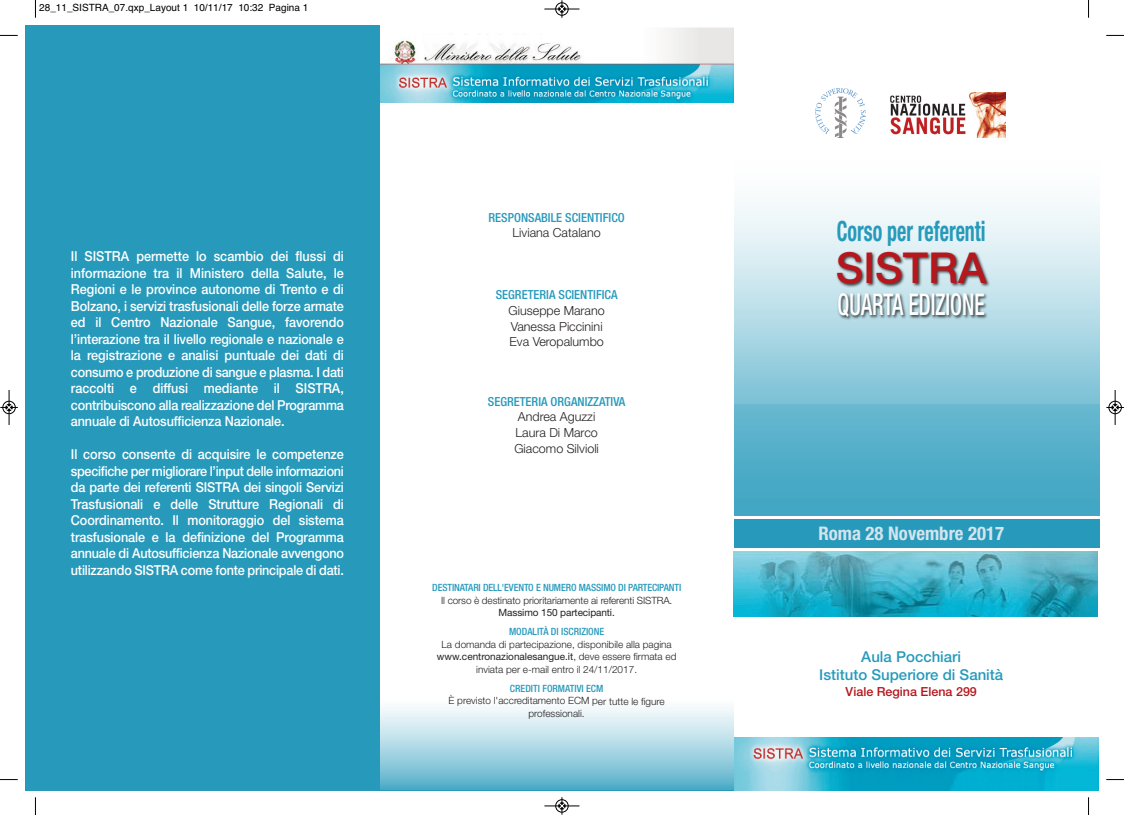
<style>
.page{position:relative;width:1124px;height:815px;background:#fff}
.page>*{position:absolute;margin:0;border:0;box-sizing:border-box;transform-origin:0 0}
.t1{font:500 42.62px "Helvetica Neue LT Std";color:#b5171d}
.t2{font:500 condensed 30.12px "Helvetica Neue LT Std";color:#fff;scale:.71 1}
.t3{font:700 condensed 28px "Helvetica Neue LT Std";color:#279abc;scale:.71 1}
.t4{font:700 condensed 18.75px "Helvetica Neue LT Std";color:#d4e4ed}
.t5{font:500 15px/18px "Helvetica Neue LT Std";color:#279abc;text-align:center}
.t6{font:500 13.75px/16.5px "Helvetica Neue LT Std";letter-spacing:-.015em;color:#fff;text-align:justify;scale:.92 1}
.t7{font:300 12.5px/15.6px "Helvetica Neue LT Std";color:#231f20}
.t8{font:500 condensed 12.5px "Helvetica Neue LT Std";color:#279abc}
.t9{font:500 12.5px "Helvetica Neue LT Std";color:#b5171d}
.t10{font:300 10px/12.5px "Helvetica Neue LT Std";color:#231f20;text-align:center}
.t11{font:500 condensed 10px "Helvetica Neue LT Std";letter-spacing:-.01em;color:#279abc}
.t12{font:10px "Helvetica";color:#000}
.t13{font:10px "Helvetica Neue LT Std";letter-spacing:-.01em;color:#231f20}
.s1{font-weight:400}
</style>
<div class="page">
<img style="left:379px;top:27px;width:354px;height:76px">
<div style="left:424px;top:35px;width:125px;height:9px;background:#fefefe"></div>
<svg style="left:734px;top:404px;width:364px;height:112px;background:#52adc8"></svg>
<div style="left:733px;top:152px;width:365px;height:252px;background:linear-gradient(to bottom,#fff,#84c5d8)"></div>
<img style="left:815px;top:89px;width:50px;height:49px">
<img style="left:890px;top:93px;width:115px;height:44px">
<div style="left:733px;top:519px;width:365px;height:28px;background:#279abc"></div>
<img style="left:733px;top:551px;width:364px;height:66px">
<img style="left:733px;top:737px;width:365px;height:53px">
<div style="left:379px;top:697px;width:354px;height:92px;background:linear-gradient(to bottom,#fff,#5bb2cc)"></div>
<img style="left:733px;top:307px;width:362px;height:44px">
<img style="left:733px;top:243px;width:362px;height:64px">
<div style="left:25px;top:25px;width:354px;height:765px;background:#279abc"></div>
<svg style="left:35px;top:0;width:1px;height:18px"></svg>
<svg style="left:0;top:35px;width:18px;height:1px"></svg>
<svg style="left:1088px;top:0;width:1px;height:18px"></svg>
<svg style="left:1106px;top:35px;width:17px;height:1px"></svg>
<svg style="left:35px;top:797px;width:1px;height:18px"></svg>
<svg style="left:0;top:779px;width:18px;height:1px"></svg>
<svg style="left:1088px;top:797px;width:1px;height:18px"></svg>
<svg style="left:1106px;top:779px;width:17px;height:1px"></svg>
<div style="left:555px;top:2px;width:13px;height:14px;border:1px solid #fff;border-radius:50%"></div>
<hr style="left:544px;top:9px;width:35px;height:1px;background:#000">
<div style="left:555px;top:3px;width:13px;height:12px;border:1px solid #000;border-radius:50%"></div>
<svg style="left:558px;top:0;width:7px;height:18px"></svg>
<div style="left:555px;top:799px;width:13px;height:14px;border:1px solid #fff;border-radius:50%"></div>
<hr style="left:544px;top:806px;width:35px;height:1px;background:#000">
<div style="left:555px;top:799px;width:13px;height:13px;border:1px solid #000;border-radius:50%"></div>
<svg style="left:558px;top:797px;width:7px;height:18px"></svg>
<div style="left:2px;top:401px;width:14px;height:13px;border:1px solid #fff;border-radius:50%"></div>
<hr style="left:9px;top:390px;width:1px;height:35px;background:#000">
<div style="left:3px;top:401px;width:12px;height:13px;border:1px solid #000;border-radius:50%"></div>
<svg style="left:0;top:404px;width:18px;height:7px"></svg>
<hr style="left:1114px;top:390px;width:1px;height:35px;background:#000">
<div style="left:1108px;top:401px;width:13px;height:13px;border:1px solid #000;border-radius:50%"></div>
<svg style="left:1106px;top:404px;width:17px;height:7px"></svg>
<p class="t12" style="left:39px;top:2px;width:271px">28_11_SISTRA_07.qxp_Layout 1 10/11/17 10:32 Pagina 1</p>
<p class="t6" style="left:71px;top:250px;width:298px">Il SISTRA permette lo scambio dei flussi di informazione tra il Ministero della Salute, le Regioni e le province autonome di Trento e di Bolzano, i servizi trasfusionali delle forze armate ed il Centro Nazionale Sangue, favorendo l’interazione tra il livello regionale e nazionale e la registrazione e analisi puntuale dei dati di consumo e produzione di sangue e plasma. I dati raccolti e diffusi mediante il SISTRA, contribuiscono alla realizzazione del Programma annuale di Autosufficienza Nazionale.</p>
<p class="t6" style="left:71px;top:448px;width:298px">Il corso consente di acquisire le competenze specifiche per migliorare l’input delle informazioni da parte dei referenti SISTRA dei singoli Servizi Trasfusionali e delle Strutture Regionali di Coordinamento. Il monitoraggio del sistema trasfusionale e la definizione del Programma annuale di Autosufficienza Nazionale avvengono utilizzando SISTRA come fonte principale di dati.</p>
<p class="t8" style="left:488px;top:213px;width:138px">RESPONSABILE SCIENTIFICO</p>
<p class="t7" style="left:512px;top:226px;width:90px">Liviana Catalano</p>
<p class="t8" style="left:495px;top:291px;width:123px">SEGRETERIA SCIENTIFICA</p>
<p class="t7" style="left:508px;top:304px;width:98px">Giuseppe Marano<br>Vanessa Piccinini<br>Eva Veropalumbo</p>
<p class="t8" style="left:488px;top:397px;width:139px">SEGRETERIA ORGANIZZATIVA</p>
<p class="t7" style="left:514px;top:410px;width:86px">Andrea Aguzzi<br>Laura Di Marco<br>Giacomo Silvioli</p>
<p class="t11" style="left:432px;top:584px;width:250px">DESTINATARI DELL'EVENTO E NUMERO MASSIMO DI PARTECIPANTI</p>
<p class="t10" style="left:441px;top:595px;width:233px">Il corso è destinato prioritariamente ai referenti SISTRA.</p>
<p class="t13" style="left:498px;top:609px;width:118px">Massimo 150 partecipanti.</p>
<p class="t11" style="left:509px;top:628px;width:97px">MODALITÀ DI ISCRIZIONE</p>
<p class="t10" style="left:437px;top:639px;width:241px">La domanda di partecipazione, disponibile alla pagina <span class="s1">www.centronazionalesangue.it</span>, deve essere firmata ed inviata per e-mail entro il 24/11/2017.</p>
<p class="t11" style="left:510px;top:685px;width:95px">CREDITI FORMATIVI ECM</p>
<p class="t10" style="left:448px;top:696px;width:218px">È previsto l'accreditamento ECM per tutte le figure professionali.</p>
<h3 class="t3" style="left:836px;top:221px;width:211px">Corso per referenti</h3>
<h1 class="t1" style="left:835px;top:252px;width:152px">SISTRA</h1>
<h2 class="t2" style="left:837px;top:293px;width:209px">QUARTA EDIZIONE</h2>
<h3 class="t4" style="left:818px;top:527px;width:187px">Roma 28 Novembre 2017</h3>
<p class="t5" style="left:819px;top:649px;width:185px">Aula Pocchiari<br>Istituto Superiore di Sanità</p>
<p class="t9" style="left:845px;top:687px;width:133px">Viale Regina Elena 299</p>
</div>
